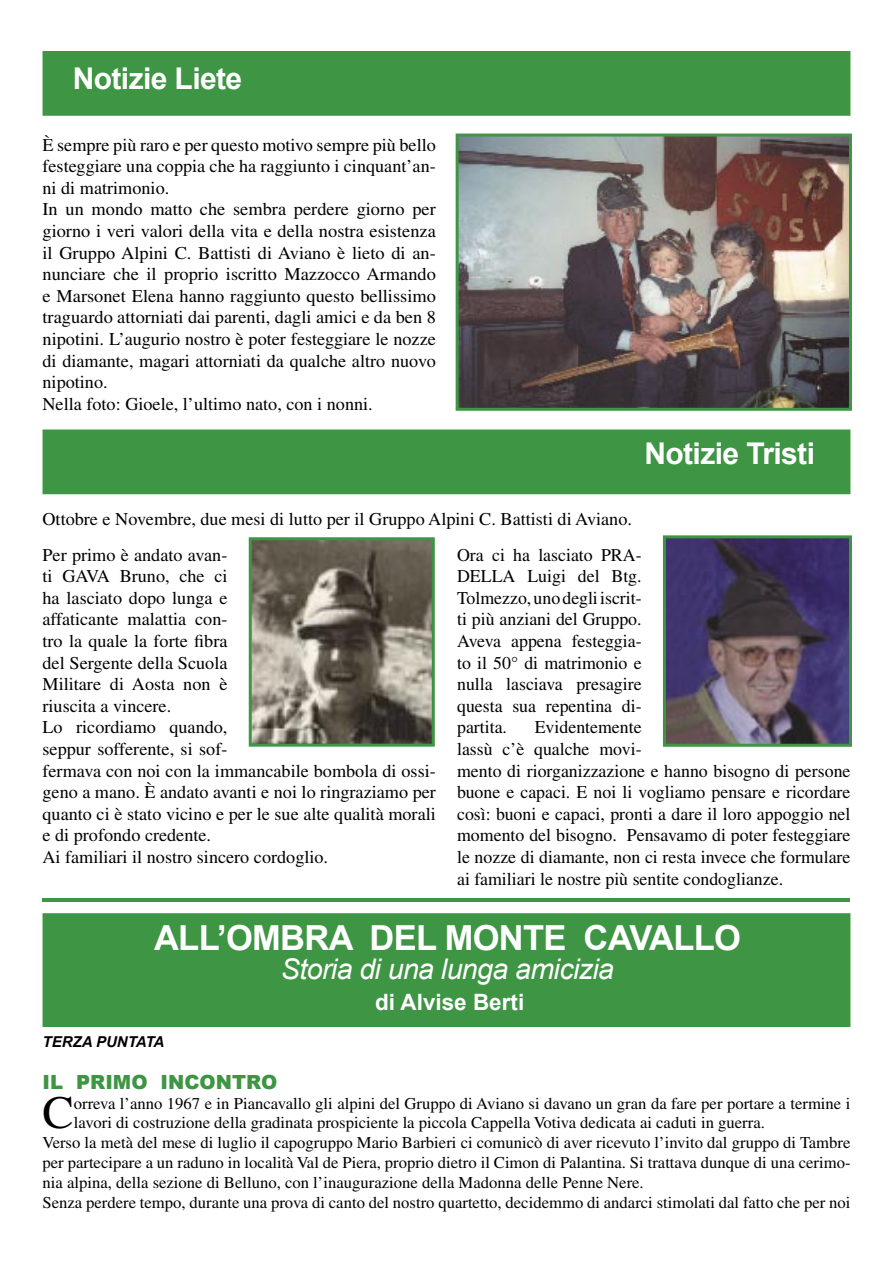
<style>
.page{position:relative;width:893px;height:1263px;background:#fff}
.page>*{position:absolute;margin:0;border:0;box-sizing:border-box;transform-origin:0 0}
.t1{font:46.35px "Times";color:#000}
.t2{font:700 34.5px "Arial";letter-spacing:-.02em;color:#fff}
.t3{font:700 30px "Arial";letter-spacing:-.02em;color:#fff}
.t4{font:italic 28.5px "Arial";letter-spacing:-.02em;color:#fff}
.t5{font:700 22.5px "Arial";color:#fff}
.t6{font:900 19.5px "Arial";color:#3e9543}
.t7{font:18px/21.6px "Times";color:#000}
.t8{font:16.5px "Times";color:#000}
.t9{font:italic 700 15px "Arial";color:#000}
</style>
<div class="page">
<div style="left:43px;top:51px;width:807px;height:65px;background:#3e9543"></div>
<div style="left:43px;top:913px;width:807px;height:114px;background:#3e9543"></div>
<img style="left:456px;top:134px;width:396px;height:277px">
<div style="left:43px;top:429px;width:807px;height:65px;background:#3e9543"></div>
<svg style="left:249px;top:537px;width:186px;height:210px;background:#777566"></svg>
<svg style="left:663px;top:535px;width:189px;height:212px;background:#4f4962"></svg>
<hr style="left:43px;top:898px;width:807px;height:3px;background:#3e9543">
<h3 class="t3" style="left:73px;top:59px;width:171px">Notizie Liete</h3>
<p class="t7" style="left:43px;top:134px;width:395px">È sempre più raro e per questo motivo sempre più bello festeggiare una coppia che ha raggiunto i cinquant’an&shy;ni di matrimonio.<br>In un mondo matto che sembra perdere giorno per giorno i veri valori della vita e della nostra esistenza il Gruppo Alpini C. Battisti di Aviano è lieto di an&shy;nunciare che il proprio iscritto Mazzocco Armando e Marsonet Elena hanno raggiunto questo bellissimo traguardo attorniati dai parenti, dagli amici e da ben 8 nipotini. L’augurio nostro è poter festeggiare le nozze di diamante, magari attorniati da qualche altro nuovo nipotino.<br>Nella foto: Gioele, l’ultimo nato, con i nonni.</p>
<h3 class="t3" style="left:644px;top:434px;width:172px">Notizie Tristi</h3>
<p class="t7" style="left:43px;top:508px;width:591px">Ottobre e Novembre, due mesi di lutto per il Gruppo Alpini C. Battisti di Aviano.</p>
<p class="t7" style="left:43px;top:544px;width:395px">Per primo è andato avan-<br>ti GAVA Bruno, che ci<br>ha lasciato dopo lunga e<br>affaticante malattia con-<br>tro la quale la forte fibra<br>del Sergente della Scuola<br>Militare di Aosta non è<br>riuscita a vincere.<br>Lo ricordiamo quando,<br>seppur sofferente, si sof-<br>fermava con noi con la immancabile bombola di ossi&shy;geno a mano. È andato avanti e noi lo ringraziamo per quanto ci è stato vicino e per le sue alte qualità morali e di profondo credente.<br>Ai familiari il nostro sincero cordoglio.</p>
<p class="t7" style="left:457px;top:544px;width:186px;text-align:justify">Ora ci ha lasciato PRA-DELLA Luigi del Btg.<br>Tolmezzo, uno degli iscrit&shy;ti più anziani del Gruppo.<br>Aveva appena festeggia&shy;to il 50° di matrimonio e nulla lasciava presagire questa sua repentina di&shy;partita.</p>
<p class="t7" style="left:457px;top:716px;width:395px;text-indent:78px">Evidentemente<br>lassù c’è qualche movi-<br>mento di riorganizzazione e hanno bisogno di persone buone e capaci. E noi li vogliamo pensare e ricordare così: buoni e capaci, pronti a dare il loro appoggio nel momento del bisogno. Pensavamo di poter festeggiare le nozze di diamante, non ci resta invece che formulare ai familiari le nostre più sentite condoglianze.</p>
<h2 class="t2" style="left:154px;top:915px;width:589px">ALL’OMBRA DEL MONTE CAVALLO</h2>
<h3 class="t4" style="left:281px;top:950px;width:335px">Storia di una lunga amicizia</h3>
<p class="t9" style="left:43px;top:1032px;width:123px">TERZA PUNTATA</p>
<p class="t5" style="left:375px;top:987px;width:151px">di Alvise Berti</p>
<p class="t6" style="left:43px;top:1068px;width:236px">IL PRIMO INCONTRO</p>
<h1 class="t1" style="left:43px;top:1087px;width:33px">C</h1>
<p class="t8" style="left:74px;top:1094px;width:778px">orreva l’anno 1967 e in Piancavallo gli alpini del Gruppo di Aviano si davano un gran da fare per portare a termine i</p>
<p class="t8" style="left:74px;top:1113px;width:693px">lavori di costruzione della gradinata prospiciente la piccola Cappella Votiva dedicata ai caduti in guerra.</p>
<p class="t8" style="left:43px;top:1133px;width:809px">Verso la metà del mese di luglio il capogruppo Mario Barbieri ci comunicò di aver ricevuto l’invito dal gruppo di Tambre</p>
<p class="t8" style="left:43px;top:1153px;width:809px">per partecipare a un raduno in località Val de Piera, proprio dietro il Cimon di Palantina. Si trattava dunque di una cerimo-</p>
<p class="t8" style="left:43px;top:1173px;width:603px">nia alpina, della sezione di Belluno, con l’inaugurazione della Madonna delle Penne Nere.</p>
<p class="t8" style="left:43px;top:1193px;width:809px">Senza perdere tempo, durante una prova di canto del nostro quartetto, decidemmo di andarci stimolati dal fatto che per noi</p>
</div>
